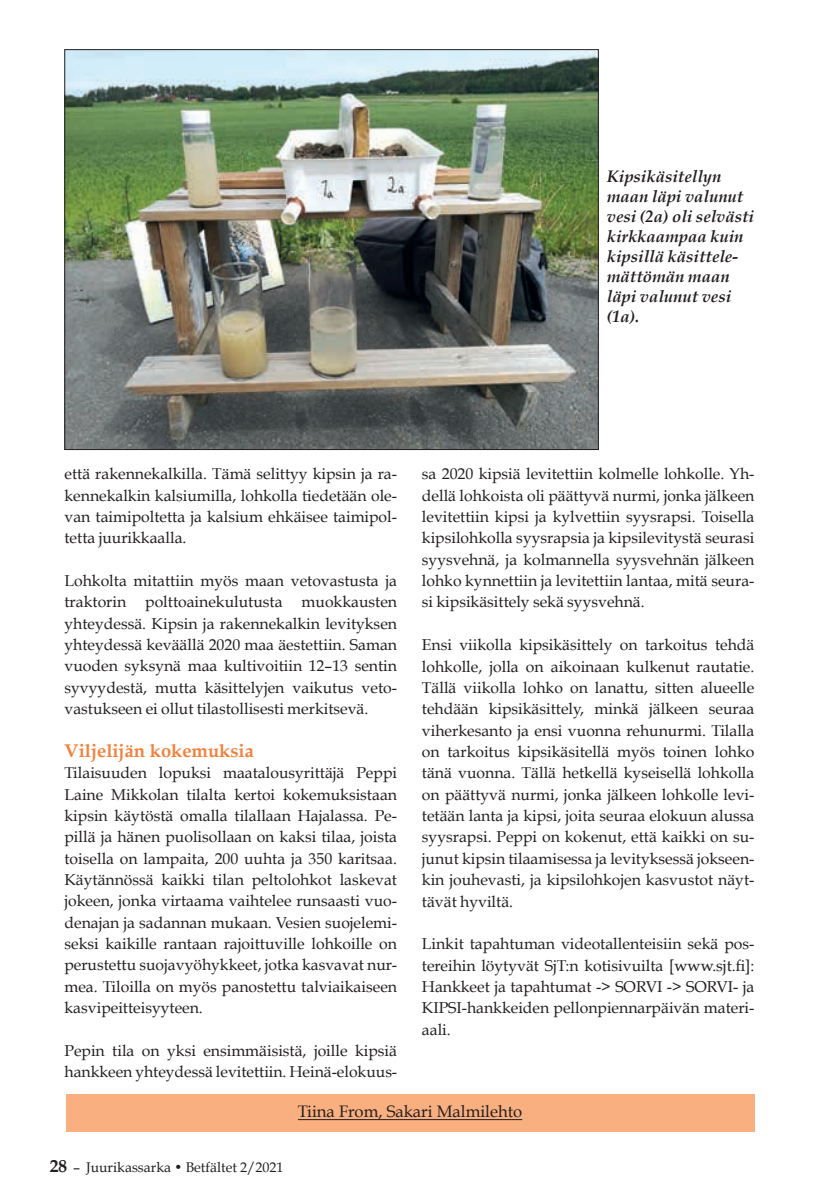
<style>
.page{position:relative;width:819px;height:1191px;background:#fff}
.page>*{position:absolute;margin:0;border:0;box-sizing:border-box;transform-origin:0 0}
.t1{font:700 18.38px "Book Antiqua";color:#f3813c}
.t2{font:italic 700 16.62px/19.9px "Book Antiqua";color:#231f20}
.t3{font:16.62px "Book Antiqua";color:#231f20}
.t4{font:15.75px/21.3px "Book Antiqua";color:#231f20;text-align:justify}
.t5{font:14px "Book Antiqua";color:#231f20}
.s1{font-weight:700;font-size:17.5px}
</style>
<div class="page">
<div style="left:66px;top:1094px;width:688px;height:37px;background:#f9af7f"></div>
<hr style="left:298px;top:1119px;width:224px;height:1px;background:#231f20">
<img style="left:66px;top:51px;width:530px;height:397px">
<p class="t2" style="left:606px;top:167px;width:149px">Kipsikäsitellyn maan läpi valunut vesi (2a) oli selvästi kirkkaampaa kuin kipsillä käsittele&shy;mättömän maan läpi valunut vesi (1a).</p>
<p class="t4" style="left:64px;top:463px;width:334px">että rakennekalkilla. Tämä selittyy kipsin ja ra&shy;kennekalkin kalsiumilla, lohkolla tiedetään ole&shy;van taimipoltetta ja kalsium ehkäisee taimipol&shy;tetta juurikkaalla.</p>
<p class="t4" style="left:64px;top:570px;width:334px">Lohkolta mitattiin myös maan vetovastusta ja traktorin polttoainekulutusta muokkausten yhteydessä. Kipsin ja rakennekalkin levityksen yhteydessä keväällä 2020 maa äestettiin. Saman vuoden syksynä maa kultivoitiin 12–13 sentin syvyydestä, mutta käsittelyjen vaikutus veto&shy;vastukseen ei ollut tilastollisesti merkitsevä.</p>
<p class="t1" style="left:64px;top:740px;width:191px">Viljelijän kokemuksia</p>
<p class="t4" style="left:64px;top:762px;width:334px">Tilaisuuden lopuksi maatalousyrittäjä Peppi Laine Mikkolan tilalta kertoi kokemuksistaan kipsin käytöstä omalla tilallaan Hajalassa. Pe&shy;pillä ja hänen puolisollaan on kaksi tilaa, joista toisella on lampaita, 200 uuhta ja 350 karitsaa.<br>Käytännössä kaikki tilan peltolohkot laskevat jokeen, jonka virtaama vaihtelee runsaasti vuo&shy;denajan ja sadannan mukaan. Vesien suojelemi&shy;seksi kaikille rantaan rajoittuville lohkoille on perustettu suojavyöhykkeet, jotka kasvavat nur&shy;mea. Tiloilla on myös panostettu talviaikaiseen kasvipeitteisyyteen.</p>
<p class="t4" style="left:64px;top:1040px;width:334px">Pepin tila on yksi ensimmäisistä, joille kipsiä hankkeen yhteydessä levitettiin. Heinä-elokuus-</p>
<p class="t4" style="left:422px;top:463px;width:334px">sa 2020 kipsiä levitettiin kolmelle lohkolle. Yh&shy;dellä lohkoista oli päättyvä nurmi, jonka jälkeen levitettiin kipsi ja kylvettiin syysrapsi. Toisella kipsilohkolla syysrapsia ja kipsilevitystä seurasi syysvehnä, ja kolmannella syysvehnän jälkeen lohko kynnettiin ja levitettiin lantaa, mitä seura&shy;si kipsikäsittely sekä syysvehnä.</p>
<p class="t4" style="left:422px;top:634px;width:334px">Ensi viikolla kipsikäsittely on tarkoitus tehdä lohkolle, jolla on aikoinaan kulkenut rautatie.<br>Tällä viikolla lohko on lanattu, sitten alueelle tehdään kipsikäsittely, minkä jälkeen seuraa viherkesanto ja ensi vuonna rehunurmi. Tilalla on tarkoitus kipsikäsitellä myös toinen lohko tänä vuonna. Tällä hetkellä kyseisellä lohkolla on päättyvä nurmi, jonka jälkeen lohkolle levi&shy;tetään lanta ja kipsi, joita seuraa elokuun alussa syysrapsi. Peppi on kokenut, että kaikki on su&shy;junut kipsin tilaamisessa ja levityksessä jokseen&shy;kin jouhevasti, ja kipsilohkojen kasvustot näyt&shy;tävät hyviltä.</p>
<p class="t4" style="left:422px;top:933px;width:334px">Linkit tapahtuman videotallenteisiin sekä pos&shy;tereihin löytyvät SjT:n kotisivuilta [www.sjt.fi]:<br>Hankkeet ja tapahtumat -&gt; SORVI -&gt; SORVI- ja KIPSI-hankkeiden pellonpiennarpäivän materi&shy;aali.</p>
<p class="t3" style="left:298px;top:1101px;width:226px">Tiina From, Sakari Malmilehto</p>
<p class="t5" style="left:50px;top:1158px;width:235px"><span class="s1">28</span> – Juurikassarka • Betfältet 2/2021</p>
</div>
